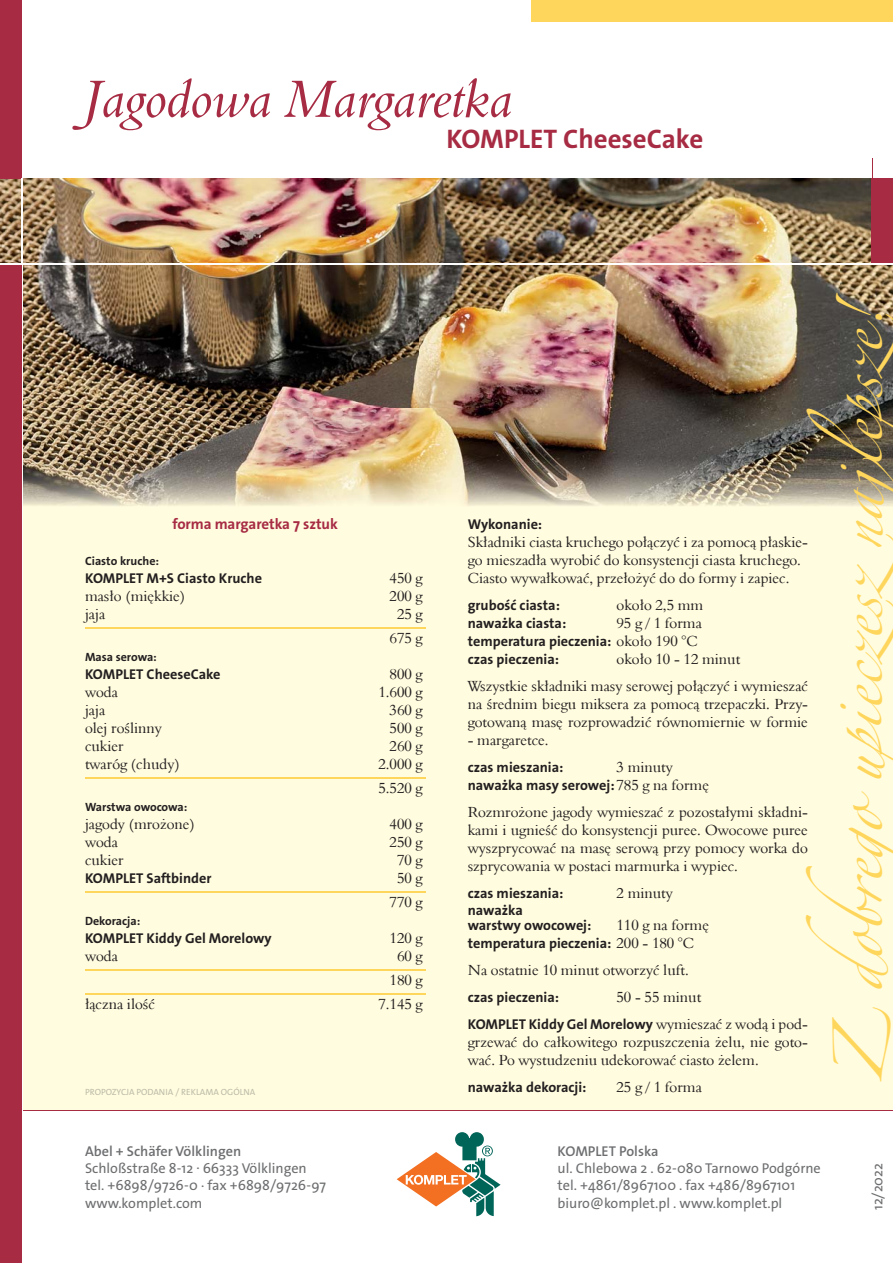
<style>
.page{position:relative;width:893px;height:1263px;background:#fff}
.page>*{position:absolute;margin:0;border:0;box-sizing:border-box;transform-origin:0 0}
.t1{font:54px "Aldine 401 EU Italic";color:#a62b43}
.t2{font:44.7px "Zapfino";color:#ffd65c}
.t3{font:700 27px "The Sans Os F";color:#a62b43}
.t4{font:15px/18px "Aldine 401 EU Normal";color:#231f20}
.t5{font:700 15px "The Sans Os F";letter-spacing:-.005em;color:#a62b43}
.t6{font:700 14.25px/18px "The Sans Os F";color:#231f20}
.t7{font:14.25px/17.2px "The Sans Os F";color:#6d6e70}
.t8{font:600 14.25px "The Sans Os F";color:#6d6e70}
.t9{font:700 12px "The Sans Os F";color:#231f20}
.t10{font:9px "The Sans Os F";color:#bdbca8}
.s1{font-family:"Aldine 401 EU Normal";font-weight:400;font-size:15px}
</style>
<div class="page">
<div style="left:0;top:262px;width:893px;height:848px;background:#fffcdf"></div>
<img style="left:0;top:179px;width:893px;height:327px">
<div style="left:531px;top:0;width:362px;height:21px;background:#ffd65c"></div>
<div style="left:872px;top:179px;width:21px;height:85px;background:#a62b43"></div>
<svg style="left:872px;top:158px;width:1px;height:21px"></svg>
<hr style="left:0;top:1110px;width:893px;height:1px;background:#a62b43">
<svg style="left:397px;top:1132px;width:104px;height:84px"></svg>
<div style="left:0;top:0;width:21px;height:179px;background:#a62b43"></div>
<hr style="left:21px;top:179px;width:2px;height:1084px;background:#fff">
<div style="left:0;top:264px;width:21px;height:999px;background:#a62b43"></div>
<hr style="left:0;top:263px;width:893px;height:1px;background:#fff">
<hr style="left:85px;top:627px;width:340px;height:1px;background:#ffd65c">
<hr style="left:85px;top:777px;width:340px;height:1px;background:#ffd65c">
<hr style="left:85px;top:891px;width:340px;height:1px;background:#ffd65c">
<hr style="left:85px;top:969px;width:340px;height:1px;background:#ffd65c">
<hr style="left:85px;top:993px;width:340px;height:1px;background:#ffd65c">
<h1 class="t1" style="left:85px;top:66px;width:430px">Jagodowa Margaretka</h1>
<h3 class="t3" style="left:446px;top:125px;width:258px">KOMPLET CheeseCake</h3>
<p class="t5" style="left:172px;top:517px;width:167px">forma margaretka 7 sztuk</p>
<p class="t9" style="left:85px;top:555px;width:76px">Ciasto kruche:</p>
<p class="t6" style="left:85px;top:570px;width:178px">KOMPLET M+S Ciasto Kruche</p>
<p class="t4" style="left:390px;top:569px;width:34px">450 g</p>
<p class="t4" style="left:85px;top:587px;width:102px">masło (miękkie)</p>
<p class="t4" style="left:390px;top:587px;width:34px">200 g</p>
<p class="t4" style="left:85px;top:605px;width:22px">jaja</p>
<p class="t4" style="left:390px;top:602px;width:34px;line-height:24px;text-align:center">25 g<br>675 g</p>
<p class="t9" style="left:85px;top:651px;width:73px">Masa serowa:</p>
<p class="t6" style="left:85px;top:666px;width:137px">KOMPLET CheeseCake</p>
<p class="t4" style="left:390px;top:665px;width:34px">800 g</p>
<p class="t4" style="left:85px;top:683px;width:34px">woda</p>
<p class="t4" style="left:378px;top:683px;width:46px">1.600 g</p>
<p class="t4" style="left:85px;top:701px;width:22px">jaja</p>
<p class="t4" style="left:390px;top:701px;width:34px">360 g</p>
<p class="t4" style="left:85px;top:719px;width:78px">olej roślinny</p>
<p class="t4" style="left:390px;top:719px;width:34px">500 g</p>
<p class="t4" style="left:85px;top:737px;width:40px">cukier</p>
<p class="t4" style="left:390px;top:737px;width:34px">260 g</p>
<p class="t4" style="left:85px;top:755px;width:96px">twaróg (chudy)</p>
<p class="t4" style="left:378px;top:752px;width:46px;line-height:24px">2.000 g<br>5.520 g</p>
<p class="t9" style="left:85px;top:801px;width:104px">Warstwa owocowa:</p>
<p class="t4" style="left:85px;top:815px;width:111px">jagody (mrożone)</p>
<p class="t4" style="left:390px;top:815px;width:34px">400 g</p>
<p class="t4" style="left:85px;top:833px;width:34px">woda</p>
<p class="t4" style="left:390px;top:833px;width:34px">250 g</p>
<p class="t4" style="left:85px;top:851px;width:40px">cukier</p>
<p class="t4" style="left:397px;top:851px;width:27px">70 g</p>
<p class="t6" style="left:85px;top:870px;width:128px">KOMPLET Saftbinder</p>
<p class="t4" style="left:390px;top:866px;width:34px;line-height:24px;text-align:center">50 g<br>770 g</p>
<p class="t9" style="left:85px;top:915px;width:57px">Dekoracja:</p>
<p class="t6" style="left:85px;top:930px;width:188px">KOMPLET Kiddy Gel Morelowy</p>
<p class="t4" style="left:390px;top:929px;width:34px">120 g</p>
<p class="t4" style="left:85px;top:947px;width:34px">woda</p>
<p class="t4" style="left:390px;top:944px;width:34px;line-height:24px;text-align:center">60 g<br>180 g</p>
<p class="t4" style="left:85px;top:995px;width:71px">łączna ilość</p>
<p class="t4" style="left:378px;top:995px;width:46px">7.145 g</p>
<p class="t10" style="left:85px;top:1088px;width:172px">PROPOZYCJA PODANIA / REKLAMA OGÓLNA</p>
<p class="t8" style="left:85px;top:1144px;width:158px">Abel + Schäfer Völklingen</p>
<p class="t7" style="left:85px;top:1160px;width:243px">Schloßstraße 8-12 . 66333 Völklingen tel. +6898/9726-0 . fax +6898/9726-97 www.komplet.com</p>
<h2 class="t2" style="left:840px;top:1084px;width:793px;rotate:-90deg">Z dobre o upieczes znajleps ze!</h2>
<p class="t6" style="left:468px;top:516px;width:76px">Wykonanie:</p>
<p class="t4" style="left:468px;top:533px;width:342px">Składniki ciasta kruchego połączyć i za pomocą płaskie&shy;go mieszadła wyrobić do konsystencji ciasta kruchego.<br>Ciasto wywałkować, przełożyć do do formy i zapiec.</p>
<p class="t6" style="left:468px;top:597px;width:94px">grubość ciasta:</p>
<p class="t4" style="left:617px;top:596px;width:88px">około 2,5 mm</p>
<p class="t6" style="left:468px;top:615px;width:100px">naważka ciasta:</p>
<p class="t4" style="left:617px;top:614px;width:87px">95 g / 1 forma</p>
<p class="t6" style="left:468px;top:633px;width:231px">temperatura pieczenia: <span class="s1">około 190 °C </span>czas pieczenia:</p>
<p class="t4" style="left:468px;top:645px;width:342px;line-height:27px;text-indent:149px">około 10 - 12 minut<br>Wszystkie składniki masy serowej połączyć i wymieszać</p>
<p class="t4" style="left:468px;top:695px;width:342px">na średnim biegu miksera za pomocą trzepaczki. Przy&shy;gotowaną masę rozprowadzić równomiernie w formie</p>
<p class="t4" style="left:468px;top:731px;width:82px">- margaretce.</p>
<p class="t6" style="left:468px;top:759px;width:97px">czas mieszania:</p>
<p class="t4" style="left:617px;top:758px;width:58px">3 minuty</p>
<p class="t6" style="left:468px;top:777px;width:243px">naważka masy serowej: <span class="s1">785 g na formę</span></p>
<p class="t4" style="left:468px;top:803px;width:342px;text-align:justify">Rozmrożone jagody wymieszać z pozostałymi składni&shy;kami i ugnieść do konsystencji puree. Owocowe puree wyszprycować na masę serową przy pomocy worka do szprycowania w postaci marmurka i wypiec.</p>
<p class="t6" style="left:468px;top:885px;width:97px">czas mieszania:</p>
<p class="t4" style="left:617px;top:884px;width:58px">2 minuty</p>
<p class="t6" style="left:468px;top:903px;width:125px;line-height:15px">naważka<br>warstwy owocowej:</p>
<p class="t4" style="left:617px;top:916px;width:94px">110 g na formę</p>
<p class="t6" style="left:468px;top:935px;width:228px">temperatura pieczenia: <span class="s1">200 - 180 °C</span></p>
<p class="t4" style="left:468px;top:961px;width:223px">Na ostatnie 10 minut otworzyć luft.</p>
<p class="t6" style="left:468px;top:989px;width:93px">czas pieczenia:</p>
<p class="t4" style="left:617px;top:988px;width:86px">50 - 55 minut</p>
<p class="t6" style="left:468px;top:1016px;width:342px">KOMPLET Kiddy Gel Morelowy <span class="s1">wymieszać z wodą i pod-</span></p>
<p class="t4" style="left:468px;top:1033px;width:342px">grzewać do całkowitego rozpuszczenia żelu, nie goto&shy;wać. Po wystudzeniu udekorować ciasto żelem.</p>
<p class="t6" style="left:468px;top:1079px;width:120px">naważka dekoracji:</p>
<p class="t4" style="left:617px;top:1078px;width:87px">25 g / 1 forma</p>
<p class="t8" style="left:558px;top:1144px;width:102px">KOMPLET Polska</p>
<p class="t7" style="left:558px;top:1160px;width:265px">ul. Chlebowa 2 . 62-080 Tarnowo Podgórne tel. +4861/8967100 . fax +486/8967101 biuro@komplet.pl . www.komplet.pl</p>
<p class="t7" style="left:870px;top:1210px;width:49px;rotate:-90deg">12/2022</p>
</div>
